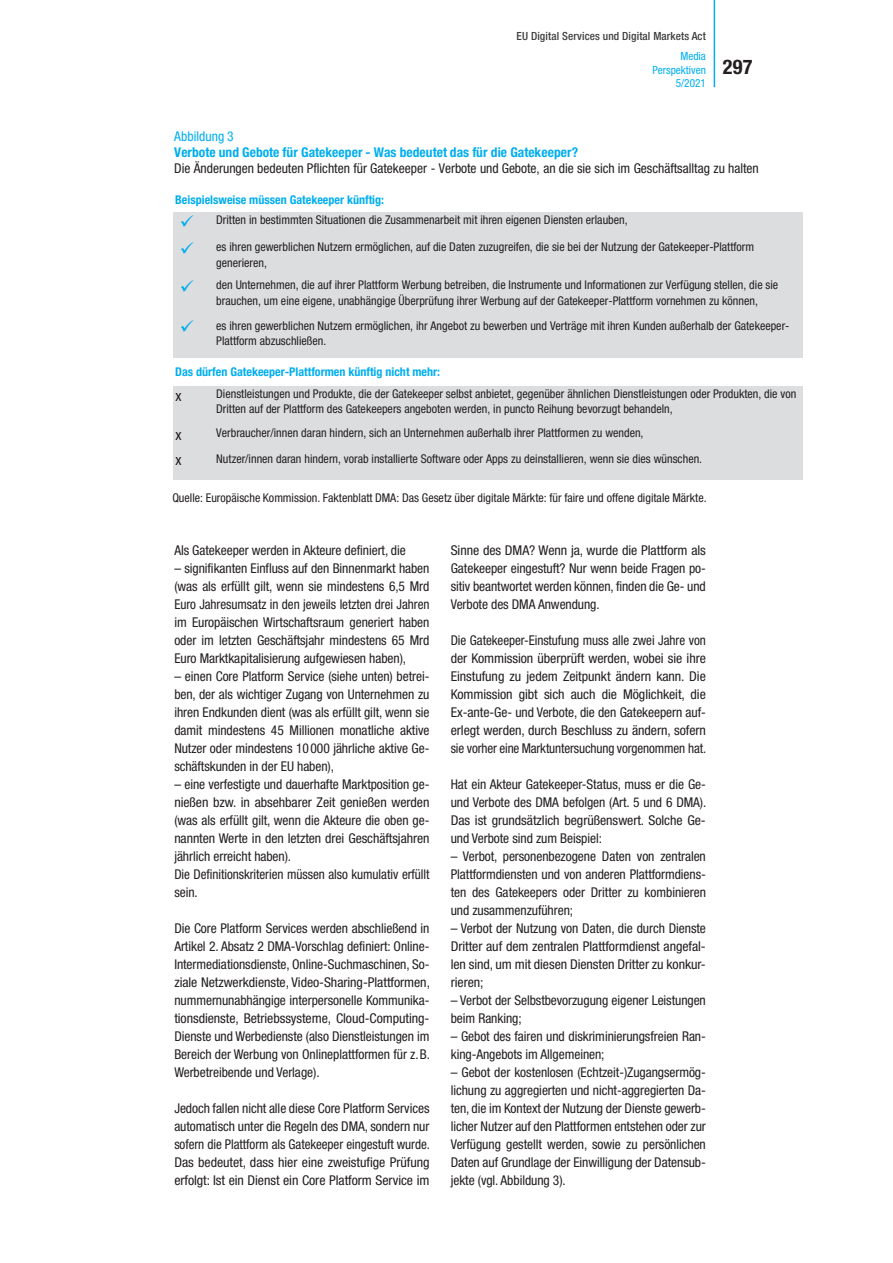
<style>
.page{position:relative;width:893px;height:1263px;background:#fff}
.page>*{position:absolute;margin:0;border:0;box-sizing:border-box;transform-origin:0 0}
.t1{font:700 condensed 20.25px "Helvetica Neue LT Std";color:#231f20}
.t2{font:condensed 15px/25.3px "Helvetica Neue LT Std";color:#231f20}
.t3{font:condensed 13.5px/18px "Helvetica Neue LT Std";letter-spacing:-.005em;color:#231f20;text-align:justify}
.t4{font:700 condensed 13.5px "Helvetica Neue LT Std";letter-spacing:.005em;color:#00aeef}
.t5{font:condensed 13.5px "Helvetica Neue LT Std";letter-spacing:.005em;color:#00aeef}
.t6{font:condensed 12px/15.3px "Helvetica Neue LT Std";color:#231f20}
.t7{font:700 condensed 12px "Helvetica Neue LT Std";color:#00aeef}
.t8{font:500 condensed 11.25px "Helvetica Neue LT Std";letter-spacing:.01em;color:#3e3e3f}
.t9{font:condensed 11.25px/13.5px "Helvetica Neue LT Std";color:#00aeef;text-align:right}
</style>
<div class="page">
<hr style="left:714px;top:0;width:1px;height:87px;background:#00aeef">
<div style="left:174px;top:212px;width:629px;height:146px;background:#dcdddf"></div>
<div style="left:174px;top:386px;width:629px;height:93px;background:#dcdddf"></div>
<p class="t8" style="left:516px;top:30px;width:191px">EU Digital Services und Digital Markets Act</p>
<p class="t9" style="left:653px;top:49px;width:55px">Media<br>Perspektiven<br>5/2021</p>
<h1 class="t1" style="left:723px;top:54px;width:31px">297</h1>
<p class="t5" style="left:174px;top:128px;width:61px">Abbildung 3</p>
<p class="t4" style="left:174px;top:144px;width:405px">Verbote und Gebote für Gatekeeper - Was bedeutet das für die Gatekeeper?</p>
<p class="t3" style="left:174px;top:159px;width:586px">Die Änderungen bedeuten Pflichten für Gatekeeper - Verbote und Gebote, an die sie sich im Geschäftsalltag zu halten</p>
<p class="t7" style="left:175px;top:193px;width:210px">Beispielsweise müssen Gatekeeper künftig:</p>
<p class="t6" style="left:216px;top:212px;width:413px">Dritten in bestimmten Situationen die Zusammenarbeit mit ihren eigenen Diensten erlauben,</p>
<p class="t6" style="left:216px;top:239px;width:539px">es ihren gewerblichen Nutzern ermöglichen, auf die Daten zuzugreifen, die sie bei der Nutzung der Gatekeeper-Plattform generieren,</p>
<p class="t6" style="left:216px;top:277px;width:563px">den Unternehmen, die auf ihrer Plattform Werbung betreiben, die Instrumente und Informationen zur Verfügung stellen, die sie brauchen, um eine eigene, unabhängige Überprüfung ihrer Werbung auf der Gatekeeper-Plattform vornehmen zu können,</p>
<p class="t6" style="left:216px;top:318px;width:575px">es ihren gewerblichen Nutzern ermöglichen, ihr Angebot zu bewerben und Verträge mit ihren Kunden außerhalb der Gatekeeper-<br>Plattform abzuschließen.</p>
<p class="t7" style="left:175px;top:365px;width:266px">Das dürfen Gatekeeper-Plattformen künftig nicht mehr:</p>
<p class="t2" style="left:176px;top:383px;width:8px">x</p>
<p class="t2" style="left:176px;top:422px;width:8px">x x</p>
<p class="t6" style="left:216px;top:386px;width:582px">Dienstleistungen und Produkte, die der Gatekeeper selbst anbietet, gegenüber ähnlichen Dienstleistungen oder Produkten, die von<br>Dritten auf der Plattform des Gatekeepers angeboten werden, in puncto Reihung bevorzugt behandeln,</p>
<p class="t6" style="left:216px;top:425px;width:429px">Verbraucher/innen daran hindern, sich an Unternehmen außerhalb ihrer Plattformen zu wenden,</p>
<p class="t6" style="left:216px;top:451px;width:487px">Nutzer/innen daran hindern, vorab installierte Software oder Apps zu deinstallieren, wenn sie dies wünschen.</p>
<p class="t6" style="left:172px;top:490px;width:536px">Quelle: Europäische Kommission. Faktenblatt DMA: Das Gesetz über digitale Märkte: für faire und offene digitale Märkte.</p>
<p class="t3" style="left:174px;top:541px;width:233px">Als Gatekeeper werden in Akteure definiert, die</p>
<p class="t3" style="left:174px;top:559px;width:257px">– signifikanten Einfluss auf den Binnenmarkt haben (was als erfüllt gilt, wenn sie mindestens 6,5 Mrd Euro Jahresumsatz in den jeweils letzten drei Jahren im Europäischen Wirtschaftsraum generiert haben oder im letzten Geschäftsjahr mindestens 65 Mrd Euro Marktkapitalisierung aufgewiesen haben),</p>
<p class="t3" style="left:174px;top:667px;width:257px">– einen Core Platform Service (siehe unten) betrei&shy;ben, der als wichtiger Zugang von Unternehmen zu ihren Endkunden dient (was als erfüllt gilt, wenn sie damit mindestens 45 Millionen monatliche aktive Nutzer oder mindestens 10000 jährliche aktive Ge&shy;schäftskunden in der EU haben),</p>
<p class="t3" style="left:174px;top:775px;width:257px;text-align:left">– eine verfestigte und dauerhafte Marktposition ge&shy;nießen bzw. in absehbarer Zeit genießen werden (was als erfüllt gilt, wenn die Akteure die oben ge&shy;nannten Werte in den letzten drei Geschäftsjahren jährlich erreicht haben).<br>Die Definitionskriterien müssen also kumulativ erfüllt sein.</p>
<p class="t3" style="left:174px;top:919px;width:257px">Die Core Platform Services werden abschließend in Artikel 2. Absatz 2 DMA-Vorschlag definiert: Online-Intermediationsdienste, Online-Suchmaschinen, So&shy;ziale Netzwerkdienste, Video-Sharing-Plattformen, nummernunabhängige interpersonelle Kommunika&shy;tionsdienste, Betriebssysteme, Cloud-Computing-Dienste und Werbedienste (also Dienstleistungen im Bereich der Werbung von Onlineplattformen für z.B.<br>Werbetreibende und Verlage).</p>
<p class="t3" style="left:174px;top:1099px;width:257px">Jedoch fallen nicht alle diese Core Platform Services automatisch unter die Regeln des DMA, sondern nur sofern die Plattform als Gatekeeper eingestuft wurde.<br>Das bedeutet, dass hier eine zweistufige Prüfung erfolgt: Ist ein Dienst ein Core Platform Service im</p>
<p class="t3" style="left:451px;top:541px;width:257px">Sinne des DMA? Wenn ja, wurde die Plattform als Gatekeeper eingestuft? Nur wenn beide Fragen po&shy;sitiv beantwortet werden können, finden die Ge- und Verbote des DMA Anwendung.</p>
<p class="t3" style="left:451px;top:631px;width:257px">Die Gatekeeper-Einstufung muss alle zwei Jahre von der Kommission überprüft werden, wobei sie ihre Einstufung zu jedem Zeitpunkt ändern kann. Die Kommission gibt sich auch die Möglichkeit, die Ex-ante-Ge- und Verbote, die den Gatekeepern auf&shy;erlegt werden, durch Beschluss zu ändern, sofern sie vorher eine Marktuntersuchung vorgenommen hat.</p>
<p class="t3" style="left:451px;top:775px;width:257px">Hat ein Akteur Gatekeeper-Status, muss er die Ge&shy;und Verbote des DMA befolgen (Art. 5 und 6 DMA).<br>Das ist grundsätzlich begrüßenswert. Solche Ge&shy;und Verbote sind zum Beispiel:</p>
<p class="t3" style="left:451px;top:847px;width:257px">– Verbot, personenbezogene Daten von zentralen Plattformdiensten und von anderen Plattformdiens&shy;ten des Gatekeepers oder Dritter zu kombinieren und zusammenzuführen;</p>
<p class="t3" style="left:451px;top:919px;width:257px">– Verbot der Nutzung von Daten, die durch Dienste Dritter auf dem zentralen Plattformdienst angefal&shy;len sind, um mit diesen Diensten Dritter zu konkur&shy;rieren;</p>
<p class="t3" style="left:451px;top:991px;width:257px">– Verbot der Selbstbevorzugung eigener Leistungen beim Ranking;</p>
<p class="t3" style="left:451px;top:1027px;width:257px">– Gebot des fairen und diskriminierungsfreien Ran&shy;king-Angebots im Allgemeinen;</p>
<p class="t3" style="left:451px;top:1063px;width:257px">– Gebot der kostenlosen (Echtzeit-)Zugangsermög&shy;lichung zu aggregierten und nicht-aggregierten Da&shy;ten, die im Kontext der Nutzung der Dienste gewerb&shy;licher Nutzer auf den Plattformen entstehen oder zur Verfügung gestellt werden, sowie zu persönlichen Daten auf Grundlage der Einwilligung der Datensub&shy;jekte (vgl. Abbildung 3).</p>
</div>
